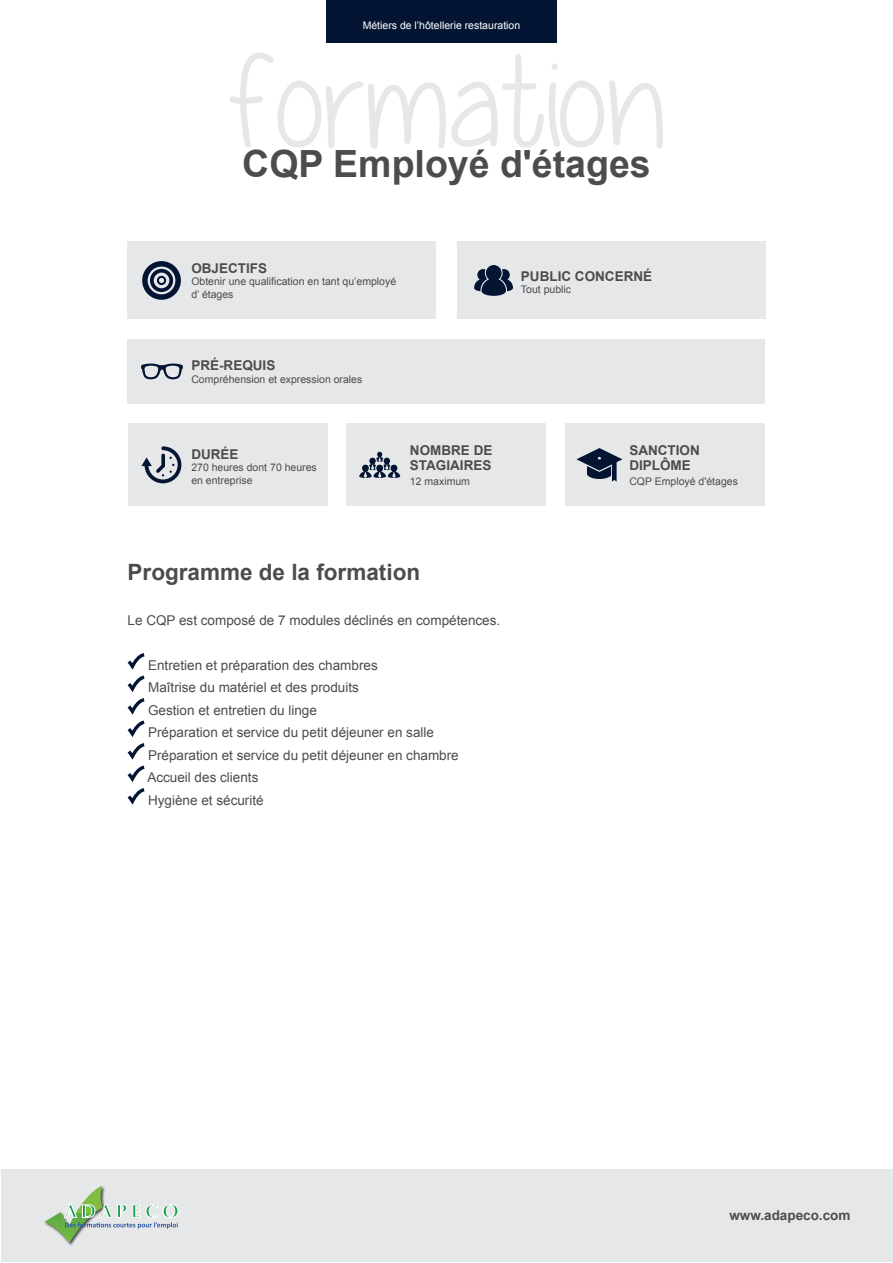
<style>
.page{position:relative;width:893px;height:1263px;background:#fff}
.page>*{position:absolute;margin:0;border:0;box-sizing:border-box;transform-origin:0 0}
.t1{font:129px "Yummy Cupcakes";color:#e6e7e9}
.t2{font:700 37.5px "Arial";color:#4b4c4d}
.t3{font:700 22.5px "Arial";color:#4b4c4d}
.t4{font:13.5px/22.5px "Arial";color:#4b4c4d}
.t5{font:700 13.5px/15px "Arial";color:#4b4c4d}
.t6{font:10.5px/12.6px "Arial";color:#4b4c4d}
.t7{font:10.5px "Arial";color:#fff}
</style>
<div class="page">
<div style="left:1px;top:1169px;width:891px;height:93px;background:#e6e7e9"></div>
<svg style="left:44px;top:1186px;width:134px;height:57px"></svg>
<div style="left:326px;top:0;width:231px;height:43px;background:#031533"></div>
<div style="left:128px;top:242px;width:308px;height:77px;background:#e6e7e9"></div>
<div style="left:457px;top:242px;width:308px;height:77px;background:#e6e7e9"></div>
<svg style="left:142px;top:261px;width:39px;height:39px"></svg>
<svg style="left:474px;top:265px;width:39px;height:31px"></svg>
<div style="left:128px;top:339px;width:637px;height:65px;background:#e6e7e9"></div>
<svg style="left:141px;top:364px;width:42px;height:15px"></svg>
<svg style="left:127px;top:653px;width:18px;height:152px"></svg>
<div style="left:128px;top:424px;width:199px;height:82px;background:#e6e7e9"></div>
<div style="left:346px;top:424px;width:200px;height:82px;background:#e6e7e9"></div>
<div style="left:566px;top:424px;width:199px;height:82px;background:#e6e7e9"></div>
<svg style="left:141px;top:446px;width:40px;height:37px"></svg>
<svg style="left:359px;top:452px;width:41px;height:26px"></svg>
<svg style="left:576px;top:448px;width:46px;height:34px"></svg>
<p class="t7" style="left:363px;top:18px;width:159px">Métiers de l’hôtellerie restauration</p>
<h1 class="t1" style="left:227px;top:31px;width:440px">formation</h1>
<h2 class="t2" style="left:242px;top:139px;width:410px">CQP Employé d'étages</h2>
<p class="t5" style="left:191px;top:261px;width:77px">OBJECTIFS</p>
<p class="t6" style="left:191px;top:275px;width:206px">Obtenir une qualification en tant qu’employé d’ étages</p>
<p class="t5" style="left:191px;top:358px;width:86px">PRÉ-REQUIS</p>
<p class="t6" style="left:191px;top:373px;width:172px">Compréhension et expression orales</p>
<p class="t5" style="left:191px;top:447px;width:49px">DURÉE</p>
<p class="t6" style="left:191px;top:461px;width:127px">270 heures dont 70 heures en entreprise</p>
<p class="t5" style="left:410px;top:443px;width:84px">NOMBRE DE<br>STAGIAIRES</p>
<p class="t6" style="left:410px;top:475px;width:62px">12 maximum</p>
<p class="t5" style="left:521px;top:269px;width:133px">PUBLIC CONCERNÉ</p>
<p class="t6" style="left:521px;top:283px;width:52px">Tout public</p>
<p class="t5" style="left:629px;top:443px;width:72px">SANCTION<br>DIPLÔME</p>
<p class="t6" style="left:629px;top:475px;width:110px">CQP Employé d'étages</p>
<h3 class="t3" style="left:128px;top:557px;width:294px">Programme de la formation</h3>
<p class="t4" style="left:128px;top:609px;width:374px">Le CQP est composé de 7 modules déclinés en compétences.</p>
<p class="t4" style="left:147px;top:654px;width:313px">Entretien et préparation des chambres<br>Maîtrise du matériel et des produits<br>Gestion et entretien du linge<br>Préparation et service du petit déjeuner en salle Préparation et service du petit déjeuner en chambre Accueil des clients<br>Hygiène et sécurité</p>
<p class="t5" style="left:729px;top:1209px;width:123px">www.adapeco.com</p>
</div>
